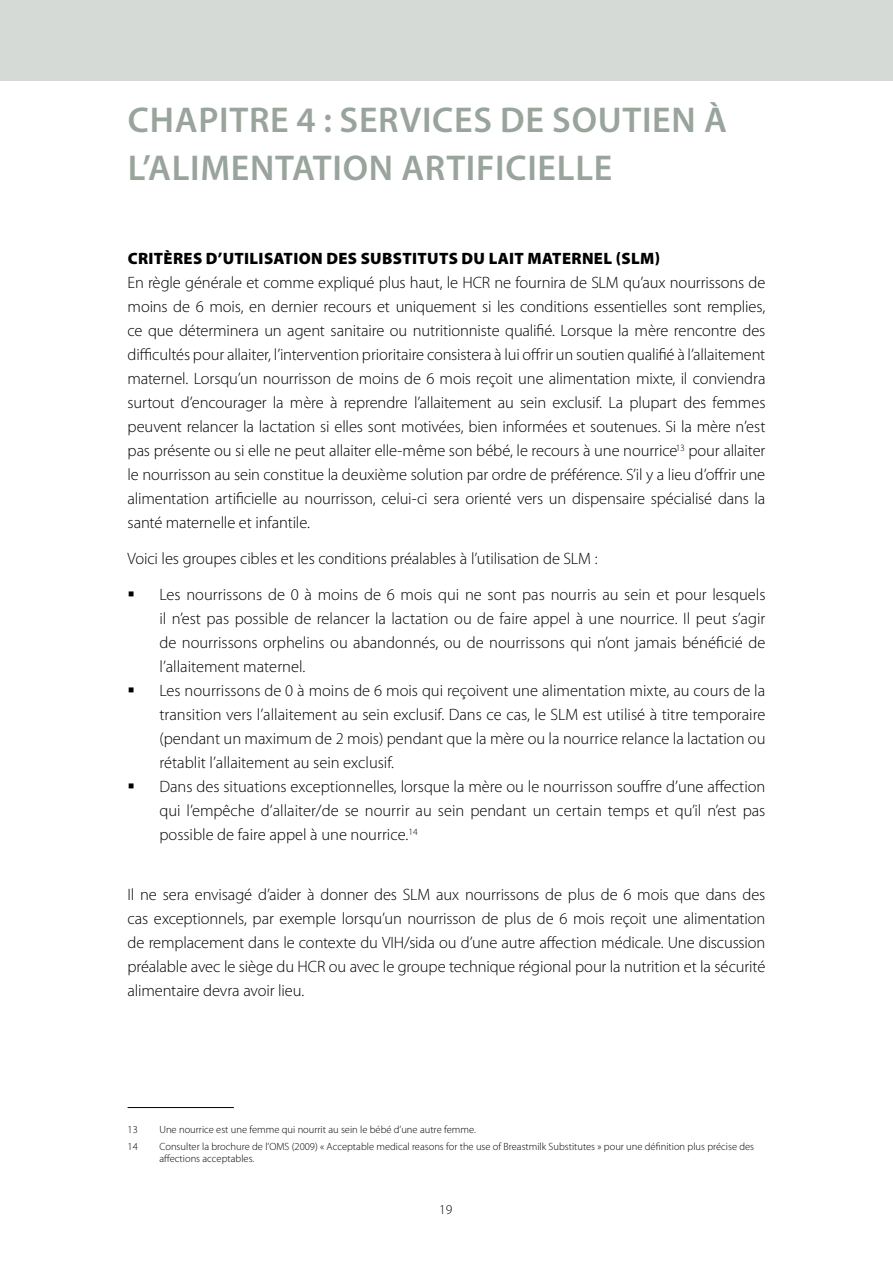
<style>
.page{position:relative;width:893px;height:1263px;background:#fff}
.page>*{position:absolute;margin:0;border:0;box-sizing:border-box;transform-origin:0 0}
.t1{font:600 36px "Myriad Pro";letter-spacing:.02em;color:#99a49c}
.t2{font:300 16.5px/24px "Myriad Pro";color:#000;text-align:justify}
.t3{font:900 16.5px "Myriad Pro";letter-spacing:.02em;color:#000}
.t4{font:300 13.5px "Myriad Pro";color:#000}
.t5{font:300 10.5px/12.6px "Myriad Pro";color:#000}
</style>
<div class="page">
<div style="left:0;top:0;width:893px;height:81px;background:#d6dad7"></div>
<hr style="left:128px;top:1107px;width:106px;height:1px;background:#000">
<h1 class="t1" style="left:128px;top:100px;width:67px">CHAPITRE</h1>
<h1 class="t1" style="left:297px;top:100px;width:320px">4 : SERVICES DE SOUTIE</h1>
<h1 class="t1" style="left:672px;top:100px;width:57px">N À</h1>
<h1 class="t1" style="left:128px;top:148px;width:42px">L’ALIME</h1>
<h1 class="t1" style="left:250px;top:148px;width:43px">NTATI</h1>
<h1 class="t1" style="left:343px;top:148px;width:78px">ON ARTI</h1>
<h1 class="t1" style="left:476px;top:148px;width:69px">FICIELLE</h1>
<p class="t3" style="left:128px;top:249px;width:506px">CRITÈRES D’UTILISATION DES SUBSTITUTS DU LAIT MATERNEL (SLM</p>
<p class="t3" style="left:655px;top:249px;width:7px">)</p>
<p class="t2" style="left:128px;top:271px;width:639px">En règle générale et comme expliqué plus haut, le HCR ne fournira de SLM qu’aux nourrissons de moins de 6 mois, en dernier recours et uniquement si les conditions essentielles sont remplies, ce que déterminera un agent sanitaire ou nutritionniste qualifié. Lorsque la mère rencontre des difficultés pour allaiter, l’intervention prioritaire consistera à lui offrir un soutien qualifié à l’allaitement maternel. Lorsqu’un nourrisson de moins de 6 mois reçoit une alimentation mixte, il conviendra surtout d’encourager la mère à reprendre l’allaitement au sein exclusif. La plupart des femmes peuvent relancer la lactation si elles sont motivées, bien informées et soutenues. Si la mère n’est pas présente ou si elle ne peut allaiter elle-même son bébé, le recours à une nourrice<sup>13</sup> pour allaiter le nourrisson au sein constitue la deuxième solution par ordre de préférence. S’il y a lieu d’offrir une alimentation artificielle au nourrisson, celui-ci sera orienté vers un dispensaire spécialisé dans la santé maternelle et infantile.</p>
<p class="t2" style="left:159px;top:541px;width:608px;line-height:36px;text-indent:-32px">Voici les groupes cibles et les conditions préalables à l’utilisation de SLM :<br>Les nourrissons de 0 à moins de 6 mois qui ne sont pas nourris au sein et pour lesquels</p>
<p class="t2" style="left:159px;top:607px;width:607px;text-align:left">il n’est pas possible de relancer la lactation ou de faire appel à une nourrice. Il peut s’agir de nourrissons orphelins ou abandonnés, ou de nourrissons qui n’ont jamais bénéficié de l’allaitement maternel.<br>Les nourrissons de 0 à moins de 6 mois qui reçoivent une alimentation mixte, au cours de la transition vers l’allaitement au sein exclusif. Dans ce cas, le SLM est utilisé à titre temporaire (pendant un maximum de 2 mois) pendant que la mère ou la nourrice relance la lactation ou rétablit l’allaitement au sein exclusif.<br>Dans des situations exceptionnelles, lorsque la mère ou le nourrisson souffre d’une affection qui l’empêche d’allaiter/de se nourrir au sein pendant un certain temps et qu’il n’est pas possible de faire appel à une nourrice.<sup>14</sup></p>
<p class="t2" style="left:128px;top:883px;width:639px">Il ne sera envisagé d’aider à donner des SLM aux nourrissons de plus de 6 mois que dans des cas exceptionnels, par exemple lorsqu’un nourrisson de plus de 6 mois reçoit une alimentation de remplacement dans le contexte du VIH/sida ou d’une autre affection médicale. Une discussion préalable avec le siège du HCR ou avec le groupe technique régional pour la nutrition et la sécurité alimentaire devra avoir lieu.</p>
<p class="t5" style="left:128px;top:1123px;width:12px">13</p>
<p class="t5" style="left:159px;top:1123px;width:318px">Une nourrice est une femme qui nourrit au sein le bébé d’une autre femme.</p>
<p class="t5" style="left:128px;top:1140px;width:12px">14</p>
<p class="t5" style="left:159px;top:1140px;width:596px">Consulter la brochure de l’OMS (2009) « Acceptable medical reasons for the use of Breastmilk Substitutes » pour une définition plus précise des affections acceptables.</p>
<p class="t4" style="left:439px;top:1202px;width:15px">19</p>
</div>
